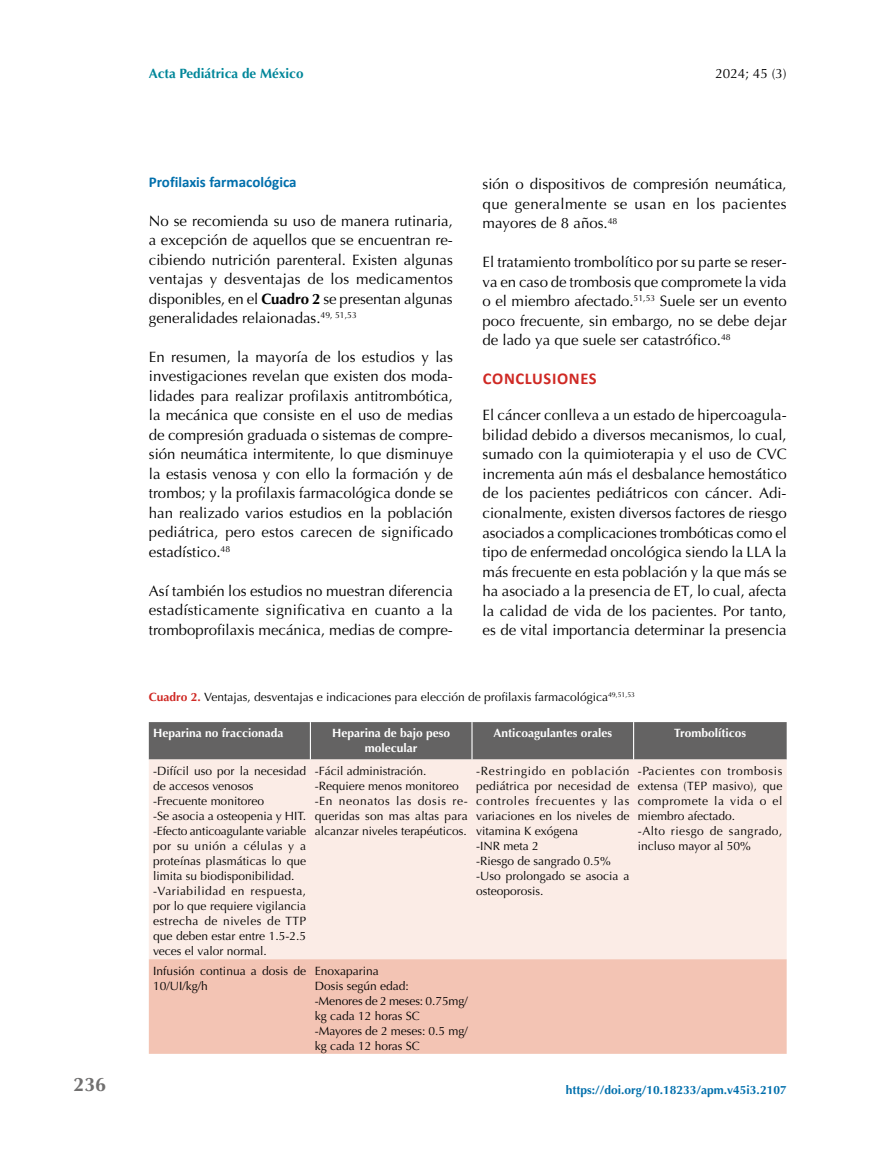
<style>
.page{position:relative;width:893px;height:1149px;background:#fff}
.page>*{position:absolute;margin:0;border:0;box-sizing:border-box;transform-origin:0 0}
.t1{font:700 19.5px "Optima";color:#706f6f}
.t2{font:700 16.5px "Calibri";letter-spacing:.04em;color:#cf2924}
.t3{font:15px/19.5px "Optima";color:#000;text-align:justify}
.t4{font:700 15px "Calibri";color:#006fac}
.t5{font:700 13.5px "Optima";color:#008699}
.t6{font:13.5px "Optima";color:#000}
.t7{font:12px/15px "Optima";color:#000}
.t8{font:12px/15px "Optima";letter-spacing:.04em;color:#000}
.t9{font:700 12px/15px "Optima";color:#fff;text-align:center}
.t10{font:700 12px "Optima";color:#006fac}
.s1{font-weight:700}
.s2{font-weight:700;color:#cf2924}
</style>
<div class="page">
<div style="left:149px;top:722px;width:638px;height:37px;background:#646363"></div>
<div style="left:149px;top:759px;width:638px;height:199px;background:#fbece6"></div>
<div style="left:149px;top:958px;width:638px;height:95px;background:#f3c4b4"></div>
<hr style="left:310px;top:721px;width:1px;height:38px;background:#fff">
<hr style="left:471px;top:721px;width:2px;height:38px;background:#fff">
<hr style="left:633px;top:721px;width:1px;height:38px;background:#fff">
<h1 class="t1" style="left:74px;top:1072px;width:34px">236</h1>
<p class="t5" style="left:149px;top:66px;width:156px">Acta Pediátrica de México</p>
<p class="t6" style="left:715px;top:66px;width:73px">2024; 45 (3)</p>
<p class="t4" style="left:149px;top:171px;width:149px">Profilaxis farmacológica</p>
<p class="t3" style="left:149px;top:211px;width:306px">No se recomienda su uso de manera rutinaria, a excepción de aquellos que se encuentran re&shy;cibiendo nutrición parenteral. Existen algunas ventajas y desventajas de los medicamentos disponibles, en el <span class="s1">Cuadro 2</span> se presentan algunas generalidades relaionadas.<sup>49,</sup> <sup>51,53</sup></p>
<p class="t3" style="left:149px;top:347px;width:306px">En resumen, la mayoría de los estudios y las investigaciones revelan que existen dos moda&shy;lidades para realizar profilaxis antitrombótica, la mecánica que consiste en el uso de medias de compresión graduada o sistemas de compre&shy;sión neumática intermitente, lo que disminuye la estasis venosa y con ello la formación y de trombos; y la profilaxis farmacológica donde se han realizado varios estudios en la población pediátrica, pero estos carecen de significado estadístico.<sup>48</sup></p>
<p class="t3" style="left:149px;top:581px;width:306px">Así también los estudios no muestran diferencia estadísticamente significativa en cuanto a la tromboprofilaxis mecánica, medias de compre-</p>
<p class="t3" style="left:483px;top:175px;width:306px">sión o dispositivos de compresión neumática, que generalmente se usan en los pacientes mayores de 8 años.<sup>48</sup></p>
<p class="t3" style="left:483px;top:252px;width:306px">El tratamiento trombolítico por su parte se reser&shy;va en caso de trombosis que compromete la vida o el miembro afectado.<sup>51,53</sup> Suele ser un evento poco frecuente, sin embargo, no se debe dejar de lado ya que suele ser catastrófico.<sup>48</sup></p>
<p class="t2" style="left:483px;top:366px;width:115px">CONCLUSIONES</p>
<p class="t3" style="left:483px;top:405px;width:306px">El cáncer conlleva a un estado de hipercoagula&shy;bilidad debido a diversos mecanismos, lo cual, sumado con la quimioterapia y el uso de CVC incrementa aún más el desbalance hemostático de los pacientes pediátricos con cáncer. Adi&shy;cionalmente, existen diversos factores de riesgo asociados a complicaciones trombóticas como el tipo de enfermedad oncológica siendo la LLA la más frecuente en esta población y la que más se ha asociado a la presencia de ET, lo cual, afecta la calidad de vida de los pacientes. Por tanto, es de vital importancia determinar la presencia</p>
<p class="t7" style="left:149px;top:689px;width:488px"><span class="s2">Cuadro 2.</span> Ventajas, desventajas e indicaciones para elección de profilaxis farmacológica<sup>49,51,53</sup></p>
<p class="t9" style="left:153px;top:725px;width:132px">Heparina no fraccionada</p>
<p class="t9" style="left:332px;top:725px;width:120px">Heparina de bajo peso molecular</p>
<p class="t9" style="left:493px;top:725px;width:120px">Anticoagulantes orales</p>
<p class="t9" style="left:674px;top:725px;width:73px">Trombolíticos</p>
<p class="t7" style="left:153px;top:763px;width:155px">-Difícil uso por la necesidad de accesos venosos -Frecuente monitoreo<br>-Se asocia a osteopenia y HIT. -Efecto anticoagulante variable por su unión a células y a proteínas plasmáticas lo que limita su biodisponibilidad. -Variabilidad en respuesta, por lo que requiere vigilancia estrecha de niveles de TTP que deben estar entre 1.5-2.5 veces el valor normal.</p>
<p class="t7" style="left:315px;top:763px;width:155px">-Fácil administración. -Requiere menos monitoreo -En neonatos las dosis re&shy;queridas son mas altas para alcanzar niveles terapéuticos.</p>
<p class="t7" style="left:476px;top:763px;width:155px">-Restringido en población pediátrica por necesidad de controles frecuentes y las variaciones en los niveles de vitamina K exógena<br>-INR meta 2<br>-Riesgo de sangrado 0.5% -Uso prolongado se asocia a osteoporosis.</p>
<p class="t8" style="left:638px;top:763px;width:146px">-Pacientes con trombosis extensa (TEP masivo), que compromete la vida o el miembro afectado.<br>-Alto riesgo de sangrado, incluso mayor al 50%</p>
<p class="t7" style="left:153px;top:962px;width:155px">Infusión continua a dosis de<br>10/UI/kg/h</p>
<p class="t7" style="left:315px;top:962px;width:155px">Enoxaparina<br>Dosis según edad:<br>-Menores de 2 meses: 0.75mg/ kg cada 12 horas SC -Mayores de 2 meses: 0.5 mg/ kg cada 12 horas SC</p>
<p class="t10" style="left:566px;top:1082px;width:222px">https://doi.org/10.18233/apm.v45i3.2107</p>
</div>
